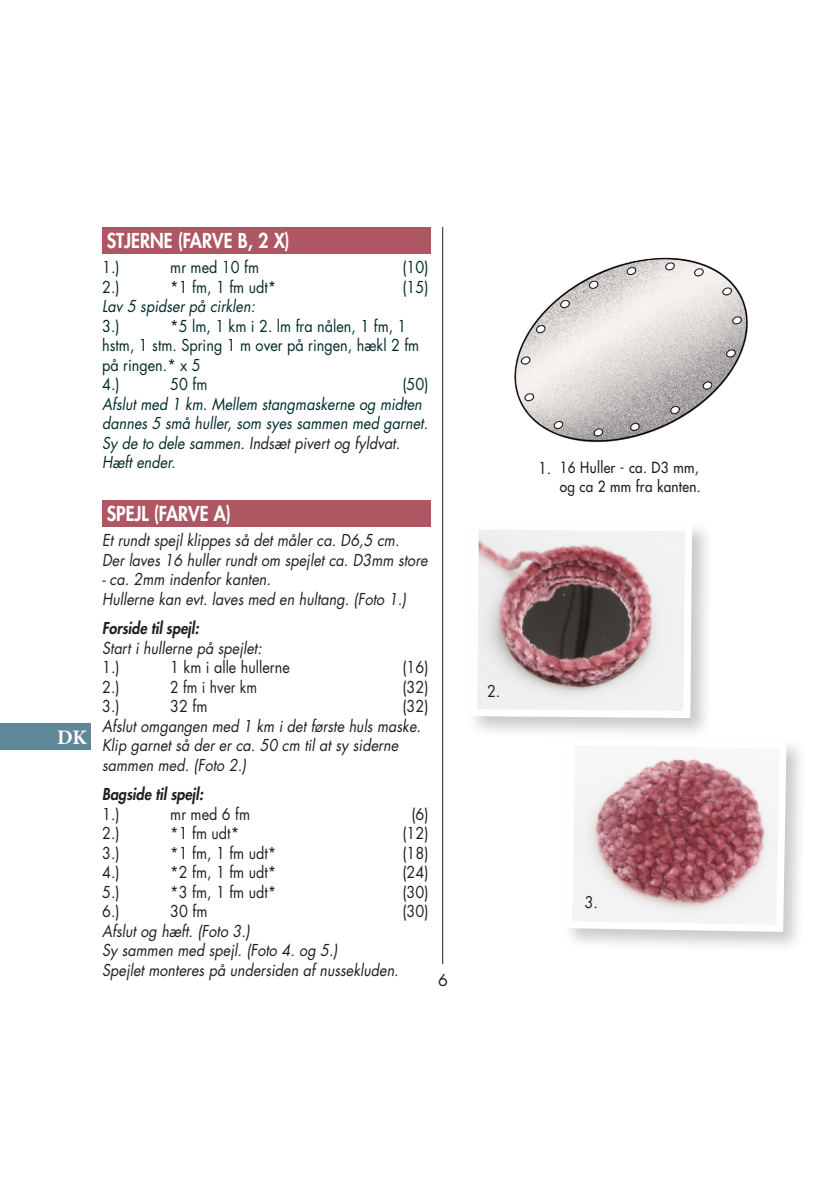
<style>
.page{position:relative;width:840px;height:1191px;background:#fff}
.page>*{position:absolute;margin:0;border:0;box-sizing:border-box;transform-origin:0 0}
.t1{font:700 20.6px "Minion Pro";color:#fff}
.t2{font:800 20px "Futura Std";color:#fff;scale:.9 1}
.t3{font:italic 16px/19.6px "Futura Std";color:#231f20;scale:.9 1}
.t4{font:italic 16px/19.6px "Futura Std";color:#032c2a;scale:.9 1}
.t5{font:16px "Futura Std";color:#231f20;scale:.9 1}
.t6{font:16px/19.6px "Futura Std";color:#032c2a;scale:.9 1}
.t7{font:italic 800 16px "Futura Std";color:#231f20;scale:.9 1}
.t8{font:16px "Futura Std";color:#231f20;scale:.87 1}
.t9{font:16px "Futura Std";color:#231f20}
.t10{font:500 15px "Futura Std";letter-spacing:.025em;color:#231f20;scale:.9 1}
.s1{color:#231f20}
.s2{font-weight:800}
.s3{font-style:normal}
</style>
<div class="page">
<hr style="left:442px;top:227px;width:1px;height:737px;background:#231f20">
<div style="left:0;top:723px;width:91px;height:27px;background:#5f8798"></div>
<div style="left:102px;top:227px;width:328px;height:26px;background:#ae5762"></div>
<div style="left:102px;top:500px;width:328px;height:26px;background:#ae5762"></div>
<img style="left:514px;top:257px;width:234px;height:186px">
<div style="left:561px;top:734px;width:246px;height:220px;background:#231f20;opacity:.24"></div>
<svg style="left:561px;top:734px;width:228px;height:201px"></svg>
<div style="left:467px;top:519px;width:247px;height:221px;background:#231f20;opacity:.24"></div>
<svg style="left:467px;top:519px;width:228px;height:202px"></svg>
<svg style="left:585px;top:895px;width:11px;height:13px"></svg>
<p class="t1" style="left:57px;top:723px;width:31px">DK</p>
<p class="t2" style="left:107px;top:228px;width:205px">STJERNE (FARVE B, 2 X)</p>
<p class="t6" style="left:102px;top:257px;width:21px">1.)</p>
<p class="t6" style="left:170px;top:257px;width:100px">mr med 10 fm</p>
<p class="t6" style="left:402px;top:257px;width:30px">(10)</p>
<p class="t6" style="left:102px;top:277px;width:21px">2.)</p>
<p class="t6" style="left:170px;top:277px;width:119px">*1 fm, 1 fm udt*</p>
<p class="t6" style="left:402px;top:277px;width:30px">(15)</p>
<p class="t4" style="left:102px;top:296px;width:171px">Lav 5 spidser på cirklen:</p>
<p class="t6" style="left:102px;top:316px;width:21px">3.)</p>
<p class="t6" style="left:102px;top:316px;width:354px;text-indent:68px">*5 lm, 1 km i 2. lm fra nålen, 1 fm, 1 hstm, 1 stm. Spring 1 m over på ringen, hækl 2 fm på ringen.* x 5</p>
<p class="t6" style="left:102px;top:374px;width:21px">4.)</p>
<p class="t6" style="left:170px;top:374px;width:43px">50 fm</p>
<p class="t6" style="left:402px;top:374px;width:30px">(50)</p>
<p class="t4" style="left:102px;top:394px;width:363px">Afslut med 1 km. Mellem stangmaskerne og midten dannes 5 små huller, som syes sammen med garnet.</p>
<p class="t4" style="left:102px;top:433px;width:332px">Sy de to dele sammen. <span class="s1">Indsæt pivert og fyldvat.<br></span>Hæft ender.</p>
<p class="t2" style="left:107px;top:501px;width:139px">SPEJL (FARVE A)</p>
<p class="t3" style="left:102px;top:530px;width:331px">Et rundt spejl klippes så det måler ca. D6,5 cm.</p>
<p class="t3" style="left:102px;top:550px;width:363px">Der laves 16 huller rundt om spejlet ca. D3mm store</p>
<p class="t3" style="left:102px;top:569px;width:339px">- ca. 2mm indenfor kanten.<br>Hullerne kan evt. laves med en hultang. (Foto 1.)</p>
<p class="t3" style="left:102px;top:618px;width:179px"><span class="s2">Forside til spejl:<br></span>Start i hullerne på spejlet:<br><span class="s3">1.)</span></p>
<p class="t5" style="left:170px;top:657px;width:134px">1 km i alle hullerne</p>
<p class="t5" style="left:402px;top:657px;width:30px">(16)</p>
<p class="t5" style="left:102px;top:676px;width:21px">2.)</p>
<p class="t8" style="left:170px;top:676px;width:101px">2 fm i hver km</p>
<p class="t5" style="left:402px;top:676px;width:30px">(32)</p>
<p class="t5" style="left:102px;top:696px;width:21px">3.)</p>
<p class="t5" style="left:170px;top:696px;width:43px">32 fm</p>
<p class="t5" style="left:402px;top:696px;width:30px">(32)</p>
<p class="t3" style="left:102px;top:716px;width:355px">Afslut omgangen med 1 km i det første huls maske.</p>
<p class="t3" style="left:102px;top:735px;width:330px">Klip garnet så der er ca. 50 cm til at sy siderne sammen med. (Foto 2.)</p>
<p class="t7" style="left:102px;top:784px;width:114px">Bagside til spejl:</p>
<p class="t5" style="left:102px;top:803px;width:21px">1.)</p>
<p class="t5" style="left:170px;top:803px;width:90px">mr med 6 fm</p>
<p class="t5" style="left:411px;top:803px;width:21px">(6)</p>
<p class="t5" style="left:102px;top:823px;width:21px">2.)</p>
<p class="t5" style="left:170px;top:823px;width:78px">*1 fm udt*</p>
<p class="t5" style="left:402px;top:823px;width:30px">(12)</p>
<p class="t5" style="left:102px;top:842px;width:21px">3.)</p>
<p class="t5" style="left:170px;top:842px;width:119px">*1 fm, 1 fm udt*</p>
<p class="t5" style="left:402px;top:842px;width:30px">(18)</p>
<p class="t5" style="left:102px;top:862px;width:21px">4.)</p>
<p class="t5" style="left:170px;top:862px;width:119px">*2 fm, 1 fm udt*</p>
<p class="t5" style="left:402px;top:862px;width:30px">(24)</p>
<p class="t5" style="left:102px;top:881px;width:21px">5.)</p>
<p class="t5" style="left:170px;top:881px;width:119px">*3 fm, 1 fm udt*</p>
<p class="t5" style="left:402px;top:881px;width:30px">(30)</p>
<p class="t5" style="left:102px;top:901px;width:21px">6.)</p>
<p class="t5" style="left:170px;top:901px;width:43px">30 fm</p>
<p class="t5" style="left:402px;top:901px;width:30px">(30)</p>
<p class="t3" style="left:102px;top:921px;width:166px">Afslut og hæft. (Foto 3.)</p>
<p class="t3" style="left:102px;top:940px;width:331px">Sy sammen med spejl. (Foto 4. og 5.)<br>Spejlet monteres på undersiden af nussekluden.</p>
<p class="t9" style="left:438px;top:969px;width:11px">6</p>
<p class="t5" style="left:487px;top:681px;width:16px">2.</p>
<p class="t5" style="left:537px;top:457px;width:16px">1.</p>
<p class="t10" style="left:559px;top:458px;width:156px">16 Huller - ca. D3 mm,</p>
<p class="t10" style="left:559px;top:477px;width:158px">og ca 2 mm fra kanten.</p>
</div>
